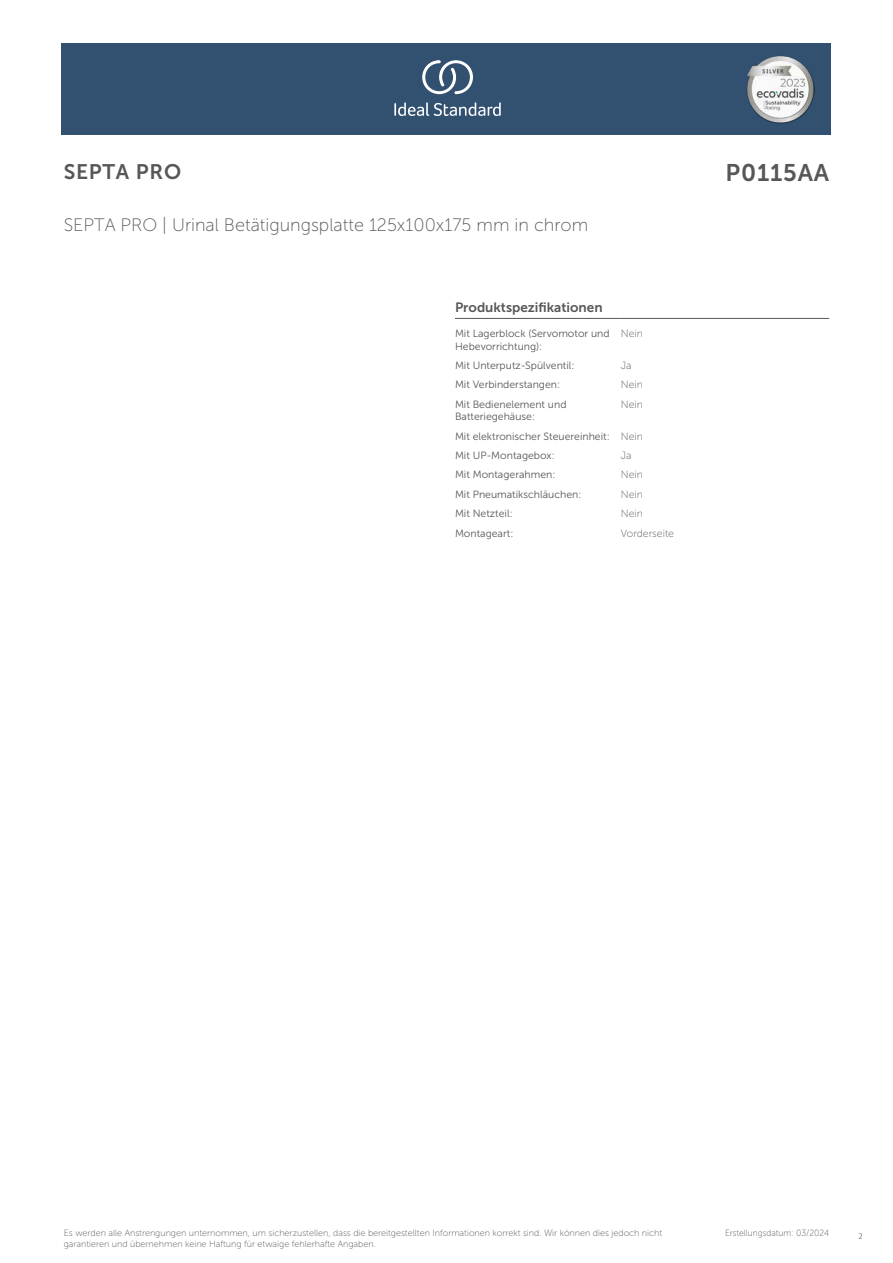
<style>
.page{position:relative;width:893px;height:1263px;background:#fff}
.page>*{position:absolute;margin:0;border:0;box-sizing:border-box;transform-origin:0 0}
.t1{font:24px "Museo Sans 700";letter-spacing:.035em;color:#575756}
.t2{font:21px "Museo Sans 700";letter-spacing:.035em;color:#575756}
.t3{font:18px "Museo Sans 100";color:#575756}
.t4{font:13.5px "Museo Sans 700";color:#575756}
.t5{font:10.5px/12.6px "Museo Sans 300";color:#575756}
.t6{font:10.5px "Museo Sans 100";color:#575756}
.t7{font:9px/10.8px "Museo Sans 100";color:#575756}
.t8{font:9px "Museo Sans 100";color:#575756;scale:.95 1}
.t9{font:300 9px "Calibri";color:#575756;scale:.95 1}
.s1{font-family:"Museo Sans 100"}
</style>
<div class="page">
<div style="left:62px;top:43px;width:769px;height:91px;background:#325070"></div>
<hr style="left:455px;top:318px;width:166px;height:1px;background:#575756">
<hr style="left:621px;top:318px;width:208px;height:1px;background:#575756">
<svg style="left:394px;top:102px;width:107px;height:14px"></svg>
<svg style="left:422px;top:60px;width:51px;height:34px"></svg>
<img style="left:746px;top:56px;width:68px;height:67px">
<h2 class="t2" style="left:64px;top:160px;width:119px">SEPTA PRO</h2>
<h1 class="t1" style="left:725px;top:160px;width:105px">P0115AA</h1>
<h3 class="t3" style="left:64px;top:215px;width:526px">SEPTA PRO | Urinal Betätigungsplatte 125x100x175 mm in chrom</h3>
<p class="t4" style="left:455px;top:300px;width:149px">Produktspezifikationen</p>
<p class="t5" style="left:455px;top:327px;width:156px">Mit Lagerblock (Servomotor und<br>Hebevorrichtung):</p>
<p class="t6" style="left:621px;top:328px;width:24px">Nein</p>
<p class="t5" style="left:455px;top:359px;width:121px">Mit Unterputz-Spülventil:</p>
<p class="t6" style="left:621px;top:360px;width:12px">Ja</p>
<p class="t5" style="left:455px;top:379px;width:107px">Mit Verbinderstangen:</p>
<p class="t6" style="left:621px;top:379px;width:24px">Nein</p>
<p class="t5" style="left:455px;top:398px;width:113px">Mit Bedienelement und<br>Batteriegehäuse:</p>
<p class="t6" style="left:621px;top:399px;width:24px">Nein</p>
<p class="t5" style="left:455px;top:426px;width:189px;line-height:19.4px">Mit elektronischer Steuereinheit: <span class="s1">Nein<br></span>Mit UP-Montagebox:</p>
<p class="t6" style="left:621px;top:450px;width:12px">Ja</p>
<p class="t5" style="left:455px;top:469px;width:102px">Mit Montagerahmen:</p>
<p class="t6" style="left:621px;top:469px;width:24px">Nein</p>
<p class="t5" style="left:455px;top:488px;width:128px">Mit Pneumatikschläuchen:</p>
<p class="t6" style="left:621px;top:489px;width:24px">Nein</p>
<p class="t5" style="left:455px;top:507px;width:59px">Mit Netzteil:</p>
<p class="t6" style="left:621px;top:508px;width:24px">Nein</p>
<p class="t5" style="left:455px;top:527px;width:60px">Montageart:</p>
<p class="t6" style="left:621px;top:527px;width:55px">Vorderseite</p>
<p class="t7" style="left:64px;top:1227px;width:600px">Es werden alle Anstrengungen unternommen, um sicherzustellen, dass die bereitgestellten Informationen korrekt sind. Wir können dies jedoch nicht garantieren und übernehmen keine Haftung für etwaige fehlerhafte Angaben.</p>
<p class="t8" style="left:725px;top:1228px;width:111px">Erstellungsdatum: 03/2024</p>
<p class="t9" style="left:858px;top:1230px;width:6px">2</p>
</div>
